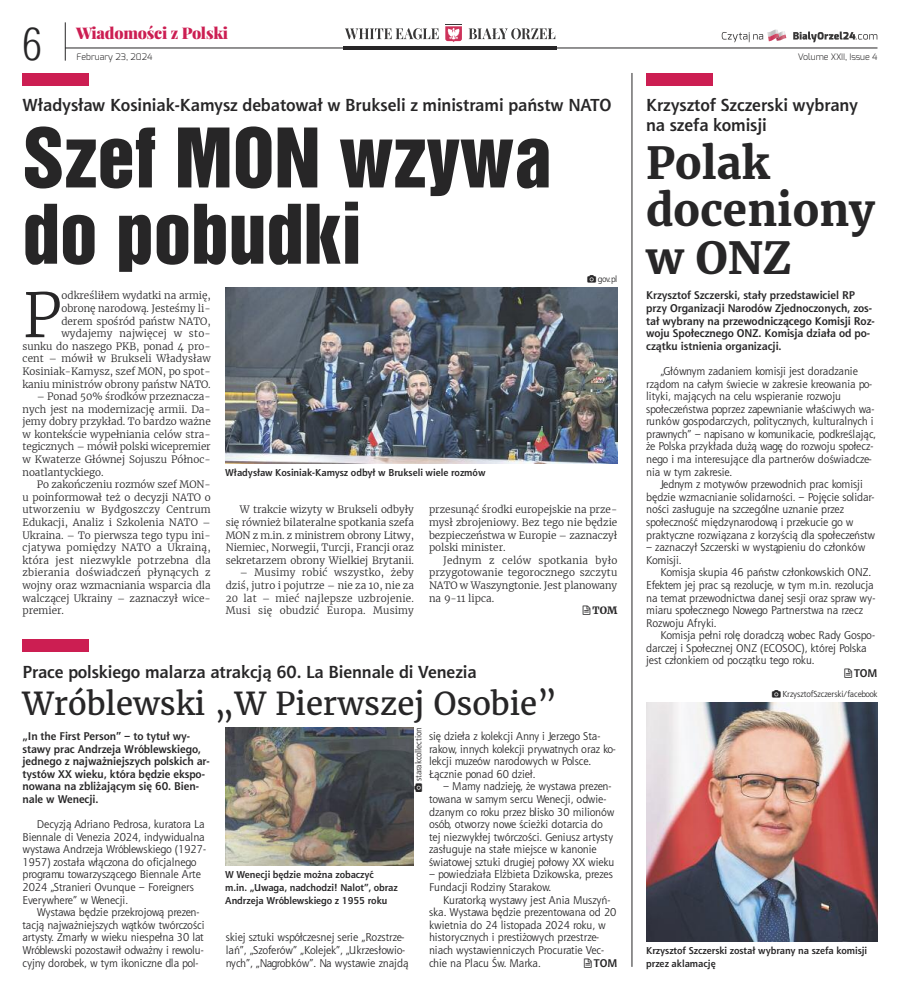
<style>
.page{position:relative;width:900px;height:990px;background:#fff}
.page>*{position:absolute;margin:0;border:0;box-sizing:border-box;transform-origin:0 0}
.t1{font:75px/76.2px "Switzerland Inserat";color:#272627}
.t2{font:300 60.75px "Merriweather";color:#272627}
.t3{font:700 43.75px/47.5px "Merriweather";color:#272627}
.t4{font:300 43.62px "Switzerland Cond";color:#272627}
.t5{font:31.25px "Merriweather";color:#272627}
.t6{font:700 17.5px/20px "Aerton EFN";color:#272627}
.t7{font:900 15.62px "Playfair Display";letter-spacing:-.015em;color:#cc1e52}
.t8{font:11.25px/12.6px "Aerton EFN";color:#272627}
.t9{font:700 11.25px/12.6px "Aerton EFN";color:#272627}
.t10{font:300 10px/12.6px "Merriweather";color:#272627;text-align:justify}
.t11{font:700 10px/12.6px "Aerton EFN";color:#272627}
.t12{font:700 10px "Merriweather";color:#272627}
.t13{font:300 9px "Exo";color:#272627}
.t14{font:8.75px "Aerton EFN";color:#272627}
</style>
<div class="page">
<div style="left:22px;top:73px;width:67px;height:12px;background:#cc1e52"></div>
<img style="left:225px;top:287px;width:392px;height:176px">
<div style="left:646px;top:73px;width:67px;height:12px;background:#cc1e52"></div>
<img style="left:646px;top:703px;width:231px;height:238px">
<hr style="left:632px;top:73px;width:1px;height:894px;background:#272627">
<div style="left:22px;top:639px;width:67px;height:13px;background:#cc1e52"></div>
<img style="left:225px;top:728px;width:189px;height:138px">
<hr style="left:343px;top:47px;width:214px;height:3px;background:#272627">
<hr style="left:65px;top:48px;width:813px;height:1px;background:#272627">
<hr style="left:65px;top:22px;width:1px;height:39px;background:#272627">
<svg style="left:722px;top:30px;width:64px;height:12px"></svg>
<svg style="left:793px;top:32px;width:84px;height:10px"></svg>
<svg style="left:345px;top:28px;width:94px;height:11px"></svg>
<svg style="left:469px;top:28px;width:86px;height:11px"></svg>
<svg style="left:445px;top:24px;width:17px;height:18px"></svg>
<h3 class="t4" style="left:22px;top:19px;width:21px">6</h3>
<h3 class="t7" style="left:76px;top:25px;width:154px">Wiadomości z Polski</h3>
<p class="t13" style="left:77px;top:51px;width:77px">February 23, 2024</p>
<p class="t13" style="left:798px;top:51px;width:81px">Volume XXII, Issue 4</p>
<h3 class="t6" style="left:22px;top:97px;width:591px">Władysław Kosiniak-Kamysz debatował w Brukseli z ministrami państw NATo</h3>
<h1 class="t1" style="left:22px;top:119px;width:531px">Szef MON wzywa do pobudki</h1>
<p class="t14" style="left:598px;top:275px;width:21px">gov.pl</p>
<p class="t10" style="left:22px;top:290px;width:190px;text-align:right">odkreśliłem wydatki na armię,<br>obronę narodową. Jesteśmy li-<br>derem spośród państw NATO, wydajemy najwięcej w sto-<br>sunku do naszego PKB, ponad 4 pro&shy;cent – mówił w Brukseli Władysław<br>Kosiniak-Kamysz, szef MON, po spot&shy;kaniu ministrów obrony państw NATO.</p>
<p class="t10" style="left:22px;top:390px;width:190px;text-indent:14px">– Ponad 50% środków przeznacza&shy;nych jest na modernizację armii. Da&shy;jemy dobry przykład. To bardzo ważne w kontekście wypełniania celów stra&shy;tegicznych – mówił polski wicepremier w Kwaterze Głównej Sojuszu Północ&shy;noatlantyckiego.</p>
<p class="t10" style="left:22px;top:478px;width:190px;text-indent:14px">Po zakończeniu rozmów szef MON&shy;u poinformował też o decyzji NATO o utworzeniu w Bydgoszczy Centrum Edukacji, Analiz i Szkolenia NATO – Ukraina. – To pierwsza tego typu ini&shy;cjatywa pomiędzy NATO a Ukrainą, która jest niezwykle potrzebna dla zbierania doświadczeń płynących z wojny oraz wzmacniania wsparcia dla walczącej Ukrainy – zaznaczył wice&shy;premier.</p>
<h2 class="t2" style="left:22px;top:277px;width:40px">P</h2>
<p class="t11" style="left:225px;top:467px;width:262px">Władysław Kosiniak-Kamysz odbył w Brukseli wiele rozmów</p>
<p class="t10" style="left:226px;top:504px;width:190px;text-indent:14px">W trakcie wizyty w Brukseli odbyły się również bilateralne spotkania szefa MON z m.in. z ministrem obrony Litwy, Niemiec, Norwegii, Turcji, Francji oraz sekretarzem obrony Wielkiej Brytanii.</p>
<p class="t10" style="left:226px;top:566px;width:190px;text-indent:14px">– Musimy robić wszystko, żeby dziś, jutro i pojutrze – nie za 10, nie za 20 lat – mieć najlepsze uzbrojenie.<br>Musi się obudzić Europa. Musimy</p>
<p class="t10" style="left:429px;top:504px;width:190px">przesunąć środki europejskie na prze&shy;mysł zbrojeniowy. Bez tego nie będzie bezpieczeństwa w Europie – zaznaczył polski minister.</p>
<p class="t10" style="left:429px;top:554px;width:190px;text-indent:14px">Jednym z celów spotkania było przygotowanie tegorocznego szczytu NATO w Waszyngtonie. Jest planowany na 9-11 lipca.</p>
<p class="t12" style="left:593px;top:604px;width:26px">tOm</p>
<h3 class="t6" style="left:22px;top:663px;width:456px">Prace polskiego malarza atrakcją 60. La Biennale di Venezia</h3>
<h3 class="t5" style="left:22px;top:684px;width:536px">Wróblewski „W Pierwszej Osobie”</h3>
<p class="t14" style="left:415px;top:781px;width:55px;rotate:-90deg">starakcollection</p>
<p class="t8" style="left:429px;top:731px;width:188px">się dzieła z kolekcji Anny i Jerzego Sta&shy;rakow, innych kolekcji prywatnych oraz ko&shy;lekcji muzeów narodowych w Polsce.<br>Łącznie ponad 60 dzieł.</p>
<p class="t8" style="left:429px;top:781px;width:187px;text-indent:14px">– Mamy nadzieję, że wystawa prezen&shy;towana w samym sercu Wenecji, odwie&shy;dzanym co roku przez blisko 30 milionów osób, otworzy nowe ścieżki dotarcia do tej niezwykłej twórczości. Geniusz artysty zasługuje na stałe miejsce w kanonie światowej sztuki drugiej połowy XX wieku</p>
<p class="t8" style="left:429px;top:869px;width:185px">– powiedziała Elżbieta Dzikowska, prezes<br>Fundacji Rodziny Starakow.</p>
<p class="t8" style="left:429px;top:894px;width:189px;text-indent:14px">Kuratorką wystawy jest Ania Muszyń&shy;ska. Wystawa będzie prezentowana od 20 kwietnia do 24 listopada 2024 roku, w historycznych i prestiżowych przestrze&shy;niach wystawienniczych Procuratie Vec&shy;chie na Placu Św. Marka.</p>
<p class="t9" style="left:22px;top:731px;width:189px">„In the First Person” – to tytuł wy&shy;stawy prac Andrzeja Wróblewskiego, jednego z najważniejszych polskich ar&shy;tystów XX wieku, która będzie ekspo&shy;nowana na zbliżającym się 60. Bien&shy;nale w Wenecji.</p>
<p class="t8" style="left:22px;top:819px;width:185px;text-indent:14px">Decyzją Adriano Pedrosa, kuratora La Biennale di Venezia 2024, indywidualna wystawa Andrzeja Wróblewskiego (1927- 1957) została włączona do oficjalnego programu towarzyszącego Biennale Arte 2024 „Stranieri Ovunque – Foreigners Everywhere” w Wenecji.</p>
<p class="t8" style="left:22px;top:907px;width:184px;text-indent:14px">Wystawa będzie przekrojową prezen&shy;tacją najważniejszych wątków twórczości artysty. Zmarły w wieku niespełna 30 lat Wróblewski pozostawił odważny i rewolu&shy;cyjny dorobek, w tym ikoniczne dla pol-</p>
<p class="t11" style="left:225px;top:870px;width:174px">W Wenecji będzie można zobaczyć m.in. „Uwaga, nadchodzi! Nalot”, obraz<br>Andrzeja Wróblewskiego z 1955 roku</p>
<p class="t8" style="left:226px;top:932px;width:184px">skiej sztuki współczesnej serie „Rozstrze&shy;lań”, „Szoferów” „Kolejek”, „Ukrzesłowio&shy;nych”, „Nagrobków”. Na wystawie znajdą</p>
<p class="t9" style="left:594px;top:957px;width:25px">ToM</p>
<h3 class="t6" style="left:646px;top:96px;width:213px">Krzysztof Szczerski wybrany na szefa komisji</h3>
<h3 class="t3" style="left:646px;top:139px;width:231px">Polak doceniony w Onz</h3>
<p class="t9" style="left:646px;top:290px;width:230px">Krzysztof Szczerski, stały przedstawiciel RP przy organizacji Narodów Zjednoczonych, zos&shy;tał wybrany na przewodniczącego Komisji Roz&shy;woju Społecznego oNZ. Komisja działa od po&shy;czątku istnienia organizacji.</p>
<p class="t8" style="left:646px;top:366px;width:231px;text-indent:14px">„Głównym zadaniem komisji jest doradzanie rządom na całym świecie w zakresie kreowania po&shy;lityki, mających na celu wspieranie rozwoju społeczeństwa poprzez zapewnianie właściwych wa&shy;runków gospodarczych, politycznych, kulturalnych i prawnych” – napisano w komunikacie, podkreślając, że Polska przykłada dużą wagę do rozwoju społecz&shy;nego i ma interesujące dla partnerów doświadcze&shy;nia w tym zakresie.</p>
<p class="t8" style="left:646px;top:479px;width:231px;text-indent:14px">Jednym z motywów przewodnich prac komisji będzie wzmacnianie solidarności. – Pojęcie solidar&shy;ności zasługuje na szczególne uznanie przez społeczność międzynarodową i przekucie go w praktyczne rozwiązana z korzyścią dla społeczeństw</p>
<p class="t8" style="left:646px;top:542px;width:221px">– zaznaczył Szczerski w wystąpieniu do członków<br>Komisji.</p>
<p class="t8" style="left:646px;top:567px;width:231px;text-indent:14px">Komisja skupia 46 państw członkowskich ONZ.<br>Efektem jej prac są rezolucje, w tym m.in. rezolucja na temat przewodnictwa danej sesji oraz spraw wy&shy;miaru społecznego Nowego Partnerstwa na rzecz Rozwoju Afryki.</p>
<p class="t8" style="left:646px;top:630px;width:230px;text-indent:14px">Komisja pełni rolę doradczą wobec Rady Gospo&shy;darczej i Społecznej ONZ (ECOSOC), której Polska jest członkiem od początku tego roku.</p>
<p class="t9" style="left:854px;top:668px;width:25px">ToM</p>
<p class="t14" style="left:782px;top:691px;width:97px">KrzysztofSzczerski/facebook</p>
<p class="t11" style="left:646px;top:945px;width:222px">Krzysztof Szczerski został wybrany na szefa komisji przez aklamację</p>
</div>
